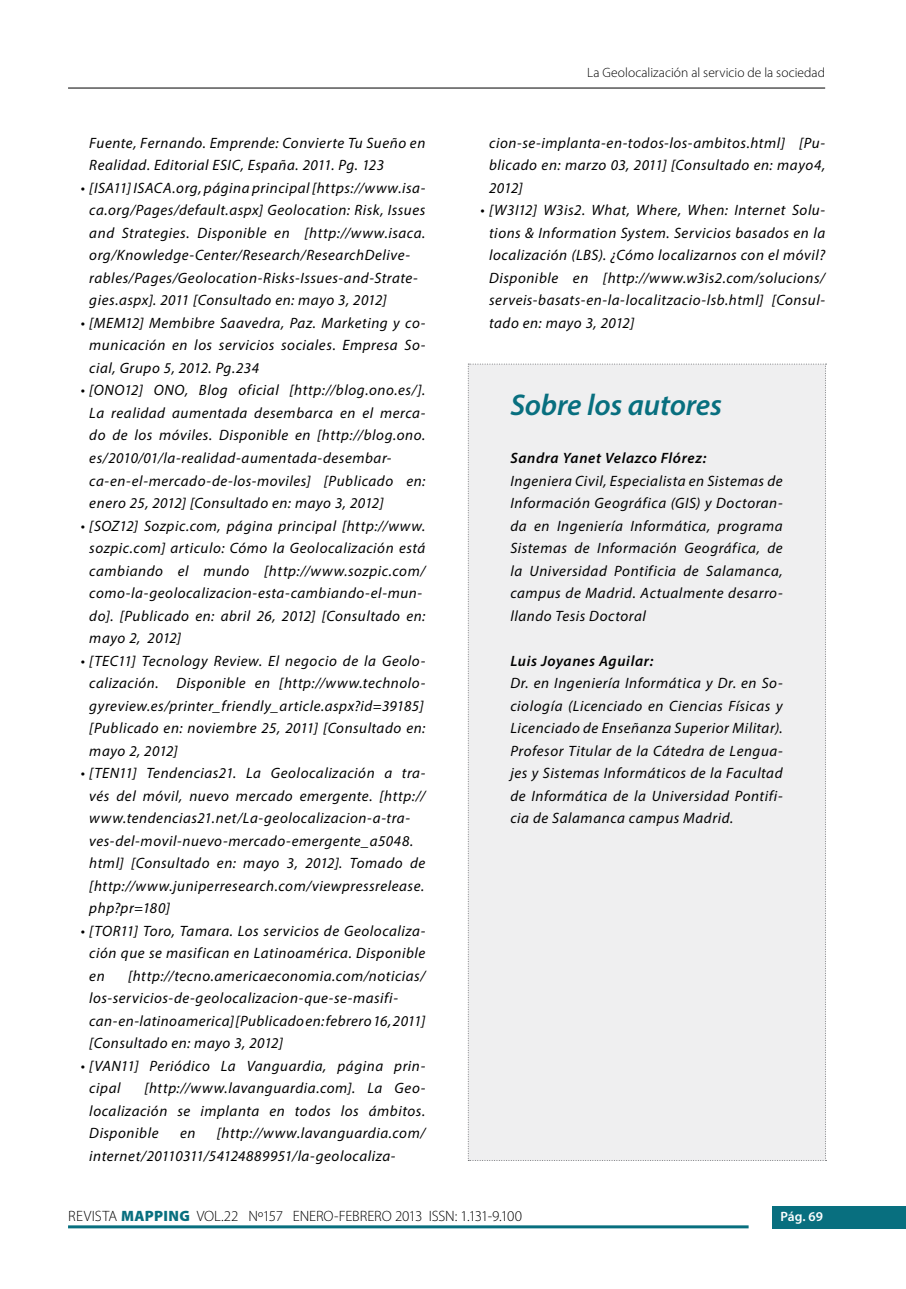
<style>
.page{position:relative;width:906px;height:1289px;background:#fff}
.page>*{position:absolute;margin:0;border:0;box-sizing:border-box;transform-origin:0 0}
.t1{font:italic 600 30px "Myriad Pro";letter-spacing:-.005em;color:#086f7f}
.t2{font:italic 15px/22.5px "Myriad Pro";letter-spacing:.04em;color:#000}
.t3{font:300 15px "Myriad Pro";letter-spacing:-.005em;color:#000}
.t4{font:italic 600 15px "Myriad Pro";letter-spacing:.04em;color:#000}
.t5{font:300 13.5px "Myriad Pro";letter-spacing:.005em;color:#000}
.t6{font:600 13.5px "Myriad Pro";color:#fff}
.s1{font-weight:900;color:#086f7f}
</style>
<div class="page">
<div style="left:772px;top:1205px;width:134px;height:23px;background:#086f7f"></div>
<hr style="left:68px;top:1225px;width:680px;height:3px;background:#086f7f">
<hr style="left:68px;top:88px;width:757px;height:1px;background:#000">
<div style="left:468px;top:364px;width:358px;height:797px;background:#efeff0"></div>
<p class="t2" style="left:89px;top:131px;width:337px">Fuente, Fernando. Emprende: Convierte Tu Sueño en<br>Realidad. Editorial ESIC, España. 2011. Pg. 123</p>
<p class="t2" style="left:89px;top:176px;width:337px;text-indent:-9px">• [ISA11] ISACA.org, página principal [https://www.isa&shy;ca.org/Pages/default.aspx] Geolocation: Risk, Issues and Strategies. Disponible en [http://www.isaca. org/Knowledge-Center/Research/ResearchDelive&shy;rables/Pages/Geolocation-Risks-Issues-and-Strate&shy;gies.aspx]. 2011 [Consultado en: mayo 3, 2012]</p>
<p class="t2" style="left:89px;top:311px;width:337px;text-align:justify;text-indent:-9px">• [MEM12] Membibre Saavedra, Paz. Marketing y co&shy;municación en los servicios sociales. Empresa So&shy;cial, Grupo 5, 2012. Pg.234</p>
<p class="t2" style="left:89px;top:379px;width:337px;text-indent:-9px">• [ONO12] ONO, Blog oficial [http://blog.ono.es/].<br>La realidad aumentada desembarca en el merca&shy;do de los móviles. Disponible en [http://blog.ono. es/2010/01/la-realidad-aumentada-desembar&shy;ca-en-el-mercado-de-los-moviles] [Publicado en: enero 25, 2012] [Consultado en: mayo 3, 2012]</p>
<p class="t2" style="left:89px;top:514px;width:337px;text-indent:-9px">• [SOZ12] Sozpic.com, página principal [http://www. sozpic.com] articulo: Cómo la Geolocalización está cambiando el mundo [http://www.sozpic.com/ como-la-geolocalizacion-esta-cambiando-el-mun&shy;do]. [Publicado en: abril 26, 2012] [Consultado en: mayo 2, 2012]</p>
<p class="t2" style="left:89px;top:649px;width:337px;text-align:justify;text-indent:-9px">• [TEC11] Tecnology Review. El negocio de la Geolo&shy;calización. Disponible en [http://www.technolo&shy;gyreview.es/printer_friendly_article.aspx?id=39185] [Publicado en: noviembre 25, 2011] [Consultado en: mayo 2, 2012]</p>
<p class="t2" style="left:89px;top:761px;width:337px;text-indent:-9px">• [TEN11] Tendencias21. La Geolocalización a tra&shy;vés del móvil, nuevo mercado emergente. [http:// www.tendencias21.net/La-geolocalizacion-a-tra&shy;ves-del-movil-nuevo-mercado-emergente_a5048. html] [Consultado en: mayo 3, 2012]. Tomado de [http://www.juniperresearch.com/viewpressrelease. php?pr=180]</p>
<p class="t2" style="left:89px;top:919px;width:337px;text-align:justify;text-indent:-9px">• [TOR11] Toro, Tamara. Los servicios de Geolocaliza&shy;ción que se masifican en Latinoamérica. Disponible en</p>
<p class="t2" style="left:89px;top:964px;width:337px;text-indent:39px">[http://tecno.americaeconomia.com/noticias/ los-servicios-de-geolocalizacion-que-se-masifi&shy;can-en-latinoamerica] [Publicado en: febrero 16, 2011] [Consultado en: mayo 3, 2012]</p>
<p class="t2" style="left:89px;top:1054px;width:337px;text-indent:-9px">• [VAN11] Periódico La Vanguardia, página prin&shy;cipal</p>
<p class="t2" style="left:89px;top:1076px;width:337px;text-align:justify;text-indent:55px">[http://www.lavanguardia.com]. La Geo&shy;localización se implanta en todos los ámbitos.<br>Disponible</p>
<p class="t2" style="left:89px;top:1121px;width:337px;text-indent:128px">[http://www.lavanguardia.com/ internet/20110311/54124889951/la-geolocaliza-</p>
<p class="t2" style="left:180px;top:1121px;width:17px">en</p>
<p class="t5" style="left:587px;top:65px;width:239px">La Geolocalización al servicio de la sociedad</p>
<p class="t2" style="left:489px;top:131px;width:337px;text-align:justify">cion-se-implanta-en-todos-los-ambitos.html] [Pu&shy;blicado en: marzo 03, 2011] [Consultado en: mayo4, 2012]</p>
<p class="t2" style="left:489px;top:199px;width:337px;text-align:justify;text-indent:-9px">• [W3I12] W3is2. What, Where, When: Internet Solu&shy;tions &amp; Information System. Servicios basados en la localización (LBS). ¿Cómo localizarnos con el móvil?<br>Disponible en [http://www.w3is2.com/solucions/ serveis-basats-en-la-localitzacio-lsb.html] [Consul&shy;tado en: mayo 3, 2012]</p>
<h1 class="t1" style="left:510px;top:385px;width:213px">Sobre los autores</h1>
<p class="t4" style="left:510px;top:448px;width:197px">Sandra Yanet Velazco Flórez:</p>
<p class="t2" style="left:510px;top:469px;width:274px;text-align:justify">Ingeniera Civil, Especialista en Sistemas de Información Geográfica (GIS) y Doctoran&shy;da en Ingeniería Informática, programa Sistemas de Información Geográfica, de la Universidad Pontificia de Salamanca, campus de Madrid. Actualmente desarro&shy;llando Tesis Doctoral</p>
<p class="t4" style="left:510px;top:651px;width:144px">Luis Joyanes Aguilar:</p>
<p class="t2" style="left:510px;top:671px;width:274px;text-align:justify">Dr. en Ingeniería Informática y Dr. en So&shy;ciología (Licenciado en Ciencias Físicas y Licenciado de Enseñanza Superior Militar).<br>Profesor Titular de la Cátedra de Lengua&shy;jes y Sistemas Informáticos de la Facultad de Informática de la Universidad Pontifi&shy;cia de Salamanca campus Madrid.</p>
<p class="t3" style="left:68px;top:1207px;width:455px">Revista <span class="s1">Mapping</span> VOL.22 Nº157 ENERO-FEBRERO 2013 ISSN: 1.131-9.100</p>
<p class="t6" style="left:780px;top:1207px;width:44px">Pág. 69</p>
</div>
